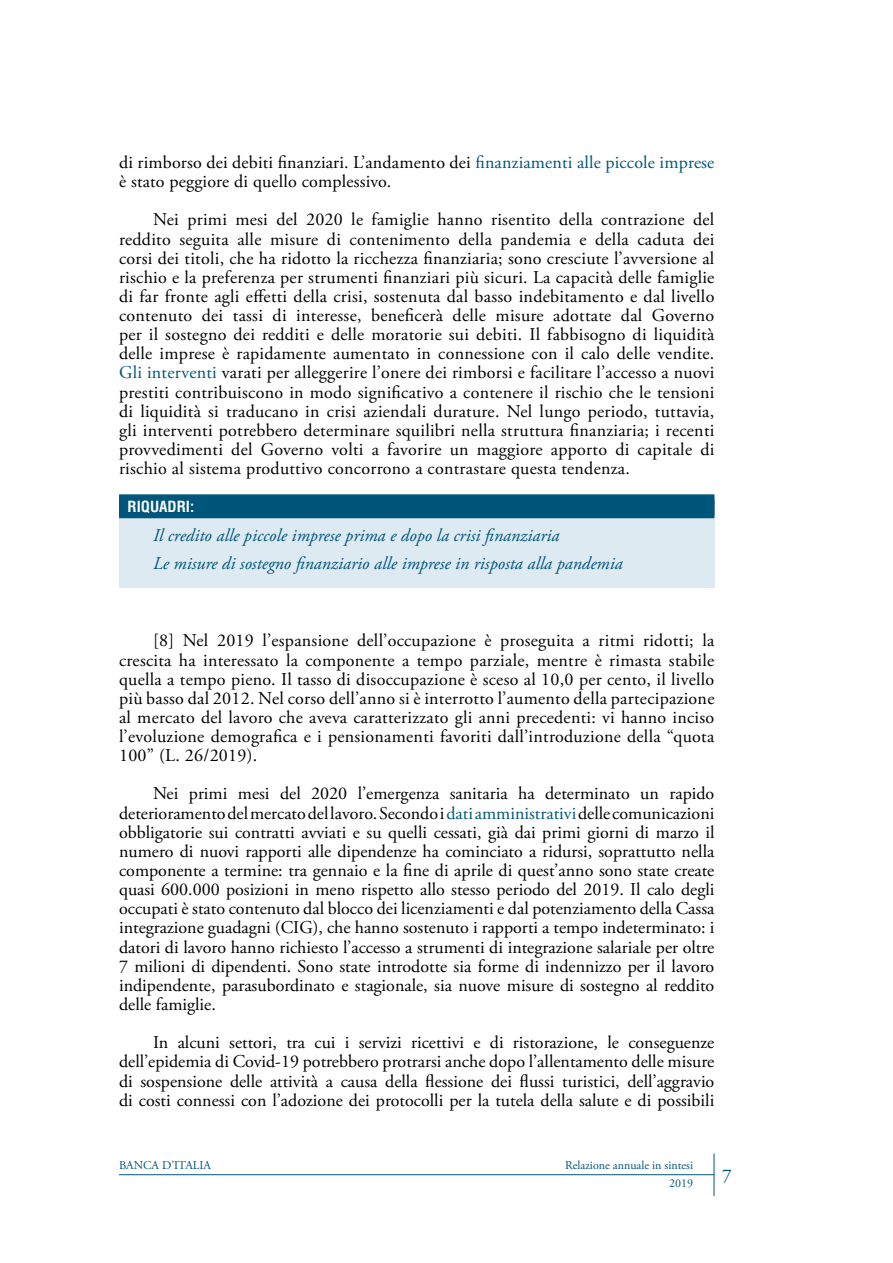
<style>
.page{position:relative;width:893px;height:1263px;background:#fff}
.page>*{position:absolute;margin:0;border:0;box-sizing:border-box;transform-origin:0 0}
.t1{font:19.5px "Adobe Garamond Pro";color:#00567a}
.t2{font:18px/19.2px "Adobe Garamond Pro";letter-spacing:.01em;color:#000;text-align:justify}
.t3{font:italic 18px/27.6px "Adobe Garamond Pro";color:#00567a}
.t4{font:700 condensed 15px "Helvetica LT Std";color:#fff}
.t5{font:12px "Adobe Garamond Pro";color:#00567a}
.s1{color:#00567a}
</style>
<div class="page">
<hr style="left:119px;top:1174px;width:595px;height:1px;background:#00567a">
<hr style="left:714px;top:1153px;width:1px;height:43px;background:#00567a">
<div style="left:119px;top:494px;width:595px;height:94px;background:#ddeaf2"></div>
<div style="left:119px;top:494px;width:595px;height:22px;background:#00567a"></div>
<div style="left:119px;top:499px;width:595px;height:19px;background:#00567a"></div>
<p class="t2" style="left:119px;top:153px;width:597px">di rimborso dei debiti finanziari. L’andamento dei <span class="s1">finanziamenti alle piccole imprese </span>è stato peggiore di quello complessivo.</p>
<p class="t2" style="left:119px;top:211px;width:597px;text-indent:34px">Nei primi mesi del 2020 le famiglie hanno risentito della contrazione del reddito seguita alle misure di contenimento della pandemia e della caduta dei corsi dei titoli, che ha ridotto la ricchezza finanziaria; sono cresciute l’avversione al rischio e la preferenza per strumenti finanziari più sicuri. La capacità delle famiglie di far fronte agli effetti della crisi, sostenuta dal basso indebitamento e dal livello contenuto dei tassi di interesse, beneficerà delle misure adottate dal Governo per il sostegno dei redditi e delle moratorie sui debiti. Il fabbisogno di liquidità delle imprese è rapidamente aumentato in connessione con il calo delle vendite.<br><span class="s1">Gli interventi</span> varati per alleggerire l’onere dei rimborsi e facilitare l’accesso a nuovi prestiti contribuiscono in modo significativo a contenere il rischio che le tensioni di liquidità si traducano in crisi aziendali durature. Nel lungo periodo, tuttavia, gli interventi potrebbero determinare squilibri nella struttura finanziaria; i recenti provvedimenti del Governo volti a favorire un maggiore apporto di capitale di rischio al sistema produttivo concorrono a contrastare questa tendenza.</p>
<p class="t4" style="left:128px;top:497px;width:68px">RIQUADRI:</p>
<p class="t3" style="left:153px;top:522px;width:471px">Il credito alle piccole imprese prima e dopo la crisi finanziaria<br>Le misure di sostegno finanziario alle imprese in risposta alla pandemia</p>
<p class="t2" style="left:119px;top:632px;width:597px;text-indent:34px">[8] Nel 2019 l’espansione dell’occupazione è proseguita a ritmi ridotti; la crescita ha interessato la componente a tempo parziale, mentre è rimasta stabile quella a tempo pieno. Il tasso di disoccupazione è sceso al 10,0 per cento, il livello più basso dal 2012. Nel corso dell’anno si è interrotto l’aumento della partecipazione al mercato del lavoro che aveva caratterizzato gli anni precedenti: vi hanno inciso l’evoluzione demografica e i pensionamenti favoriti dall’introduzione della “quota 100” (L. 26/2019).</p>
<p class="t2" style="left:119px;top:785px;width:597px;text-indent:34px">Nei primi mesi del 2020 l’emergenza sanitaria ha determinato un rapido deterioramento del mercato del lavoro. Secondo i <span class="s1">dati amministrativi</span> delle comunicazioni obbligatorie sui contratti avviati e su quelli cessati, già dai primi giorni di marzo il numero di nuovi rapporti alle dipendenze ha cominciato a ridursi, soprattutto nella componente a termine: tra gennaio e la fine di aprile di quest’anno sono state create quasi 600.000 posizioni in meno rispetto allo stesso periodo del 2019. Il calo degli occupati è stato contenuto dal blocco dei licenziamenti e dal potenziamento della Cassa integrazione guadagni (CIG), che hanno sostenuto i rapporti a tempo indeterminato: i datori di lavoro hanno richiesto l’accesso a strumenti di integrazione salariale per oltre 7 milioni di dipendenti. Sono state introdotte sia forme di indennizzo per il lavoro indipendente, parasubordinato e stagionale, sia nuove misure di sostegno al reddito delle famiglie.</p>
<p class="t2" style="left:119px;top:1033px;width:597px;text-indent:34px">In alcuni settori, tra cui i servizi ricettivi e di ristorazione, le conseguenze dell’epidemia di Covid-19 potrebbero protrarsi anche dopo l’allentamento delle misure di sospensione delle attività a causa della flessione dei flussi turistici, dell’aggravio di costi connessi con l’adozione dei protocolli per la tutela della salute e di possibili</p>
<p class="t5" style="left:119px;top:1158px;width:93px">BANCA D’ITALIA</p>
<p class="t5" style="left:565px;top:1158px;width:129px">Relazione annuale in sintesi</p>
<p class="t5" style="left:669px;top:1176px;width:25px">2019</p>
<p class="t1" style="left:722px;top:1164px;width:11px">7</p>
</div>
